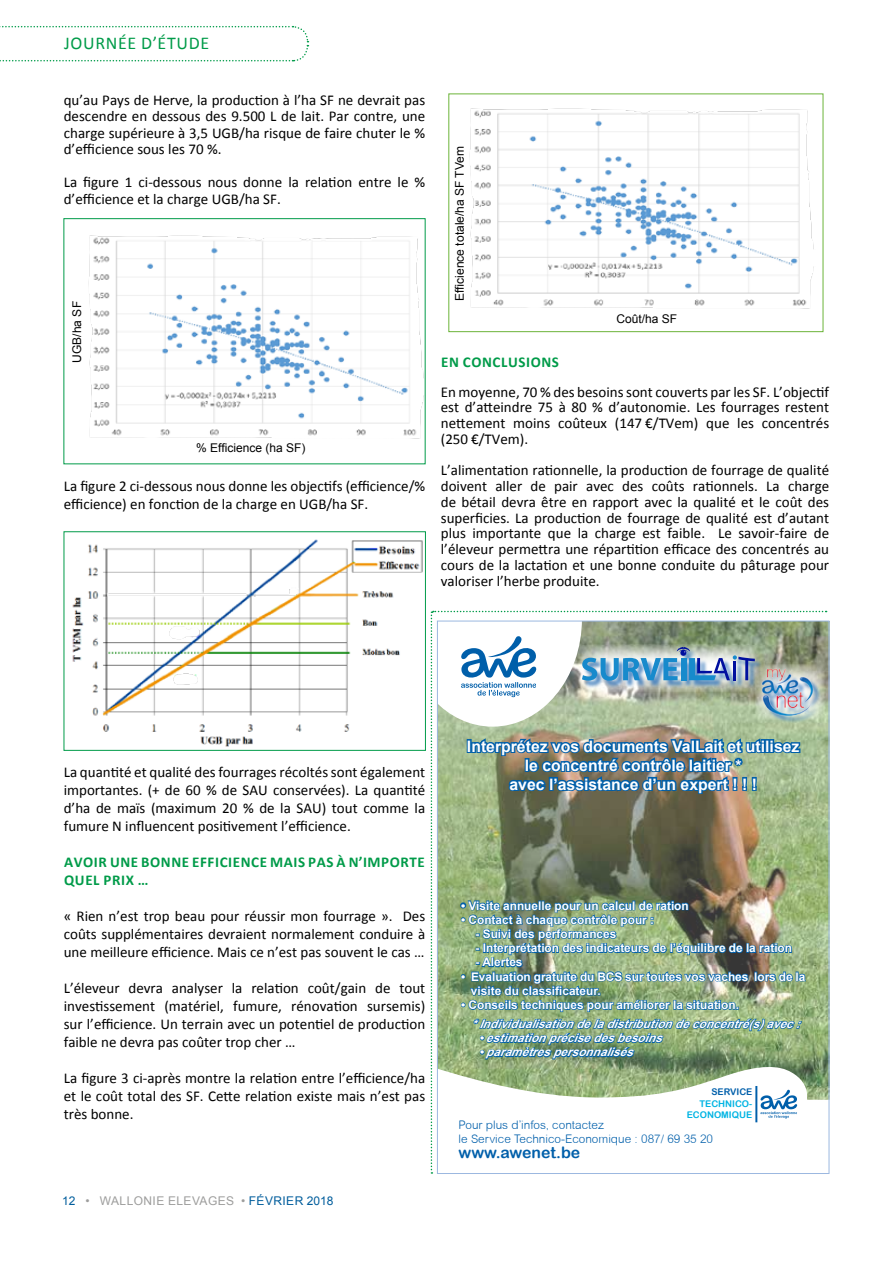
<style>
.page{position:relative;width:893px;height:1263px;background:#fff}
.page>*{position:absolute;margin:0;border:0;box-sizing:border-box;transform-origin:0 0}
.t1{font:18px "Calibri";letter-spacing:.04em;color:#009b49}
.t2{font:700 15.75px/18.9px "Arial";color:#fff;text-align:center}
.t3{font:15.75px "Arial Rounded MT Bold";color:#005faa}
.t4{font:15px/18px "Calibri";color:#000;text-align:justify}
.t5{font:700 15px/18px "Calibri";letter-spacing:.04em;color:#009b49}
.t6{font:12px "Arial";color:#000}
.t7{font:12px "Arial";letter-spacing:.035em;color:#9d9d9c}
.t8{font:700 11.85px/14.2px "Arial";color:#fff}
.t9{font:italic 700 11.85px "Arial";color:#fff}
.t10{font:300 11.85px/14.2px "Arial Rounded MT";color:#005faa}
.t11{font:9.15px/11.1px "Arial Rounded MT Bold";color:#00b4e3;text-align:right}
.t12{font:9.15px "Arial Rounded MT Bold";color:#005faa}
.s1{color:#005d9c}
.s2{font-style:normal}
</style>
<div class="page">
<img style="left:88px;top:235px;width:335px;height:204px">
<div style="left:64px;top:218px;width:361px;height:246px;border:1px solid #009b49"></div>
<img style="left:72px;top:539px;width:351px;height:208px">
<img style="left:469px;top:108px;width:345px;height:201px">
<div style="left:449px;top:94px;width:374px;height:238px;border:1px solid #6cb43a"></div>
<img style="left:431px;top:611px;width:398px;height:563px">
<svg style="left:0;top:26px;width:309px;height:36px"></svg>
<p class="t1" style="left:64px;top:31px;width:147px">JOURNÉE D’ÉTUDE</p>
<p class="t4" style="left:64px;top:91px;width:363px;line-height:16.5px">qu’au Pays de Herve, la production à l’ha SF ne devrait pas descendre en dessous des 9.500 L de lait. Par contre, une charge supérieure à 3,5 UGB/ha risque de faire chuter le % d’efficience sous les 70 %.</p>
<p class="t4" style="left:64px;top:174px;width:363px;line-height:16.5px">La figure 1 ci-dessous nous donne la relation entre le % d’efficience et la charge UGB/ha SF.</p>
<p class="t6" style="left:69px;top:362px;width:63px;rotate:-90deg">UGB/ha SF</p>
<p class="t6" style="left:196px;top:440px;width:111px">% Efficience (ha SF)</p>
<p class="t4" style="left:64px;top:476px;width:363px">La figure 2 ci-dessous nous donne les objectifs (efficience/% efficience) en fonction de la charge en UGB/ha SF.</p>
<p class="t6" style="left:451px;top:301px;width:156px;rotate:-90deg">Efficience totale/ha SF TVem</p>
<p class="t6" style="left:616px;top:311px;width:62px">Coût/ha SF</p>
<p class="t5" style="left:441px;top:352px;width:119px">EN CONCLUSIONS</p>
<p class="t4" style="left:441px;top:383px;width:390px;line-height:15.8px">En moyenne, 70 % des besoins sont couverts par les SF. L’objectif est d’atteindre 75 à 80 % d’autonomie. Les fourrages restent nettement moins coûteux (147 €/TVem) que les concentrés (250 €/TVem).</p>
<p class="t4" style="left:441px;top:462px;width:390px;line-height:15.8px">L’alimentation rationnelle, la production de fourrage de qualité doivent aller de pair avec des coûts rationnels. La charge de bétail devra être en rapport avec la qualité et le coût des superficies. La production de fourrage de qualité est d’autant plus importante que la charge est faible. Le savoir-faire de l’éleveur permettra une répartition efficace des concentrés au cours de la lactation et une bonne conduite du pâturage pour valoriser l’herbe produite.</p>
<p class="t4" style="left:64px;top:763px;width:363px">La quantité et qualité des fourrages récoltés sont également importantes. (+ de 60 % de SAU conservées). La quantité d’ha de maïs (maximum 20 % de la SAU) tout comme la fumure N influencent positivement l’efficience.</p>
<p class="t5" style="left:64px;top:852px;width:362px">AVOIR UNE BONNE EFFICIENCE MAIS PAS À N’IMPORTE<br>QUEL PRIX …</p>
<p class="t4" style="left:64px;top:907px;width:363px">« Rien n’est trop beau pour réussir mon fourrage ». Des coûts supplémentaires devraient normalement conduire à une meilleure efficience. Mais ce n’est pas souvent le cas …</p>
<p class="t4" style="left:64px;top:979px;width:363px">L’éleveur devra analyser la relation coût/gain de tout investissement (matériel, fumure, rénovation sursemis) sur l’efficience. Un terrain avec un potentiel de production faible ne devra pas coûter trop cher …</p>
<p class="t4" style="left:64px;top:1069px;width:363px">La figure 3 ci-après montre la relation entre l’efficience/ha et le coût total des SF. Cette relation existe mais n’est pas très bonne.</p>
<p class="t7" style="left:62px;top:1192px;width:273px"><span class="s1">12</span> • WALLONIE ELEVAGES • <span class="s1">FÉVRIER 2018</span></p>
<p class="t2" style="left:467px;top:737px;width:334px">Interprétez vos documents ValLait et utilisez le concentré contrôle laitier *<br>avec l’assistance d’un expert ! ! !</p>
<p class="t8" style="left:461px;top:898px;width:229px">• Visite annuelle pour un calcul de ration</p>
<p class="t8" style="left:461px;top:913px;width:194px">• Contact à chaque contrôle pour :</p>
<p class="t8" style="left:476px;top:927px;width:142px">- Suivi des performances</p>
<p class="t8" style="left:476px;top:941px;width:318px">- Interprétation des indicateurs de l’équilibre de la ration</p>
<p class="t8" style="left:476px;top:955px;width:48px">- Alertes</p>
<p class="t8" style="left:471px;top:969px;width:336px;text-indent:-10px">• Evaluation gratuite du BCS sur toutes vos vaches lors de la visite du classificateur.</p>
<p class="t8" style="left:461px;top:998px;width:279px">• Conseils techniques pour améliorer la situation.</p>
<p class="t9" style="left:471px;top:1015px;width:337px">*Individualisationdeladistributiondeconcentré(s)avec:</p>
<p class="t9" style="left:480px;top:1030px;width:190px"><span class="s2">•</span> estimationprécisedesbesoins</p>
<p class="t9" style="left:480px;top:1044px;width:161px"><span class="s2">•</span> paramètrespersonnalisés</p>
<p class="t12" style="left:711px;top:1087px;width:42px">SERVICE</p>
<p class="t11" style="left:687px;top:1097px;width:67px">TECHNICO-<br>ECONOMIQUE</p>
<p class="t10" style="left:459px;top:1117px;width:256px">Pour plus d’infos, contactez<br>le Service Technico-Economique : 087/ 69 35 20</p>
<p class="t3" style="left:459px;top:1143px;width:123px">www.awenet.be</p>
</div>
